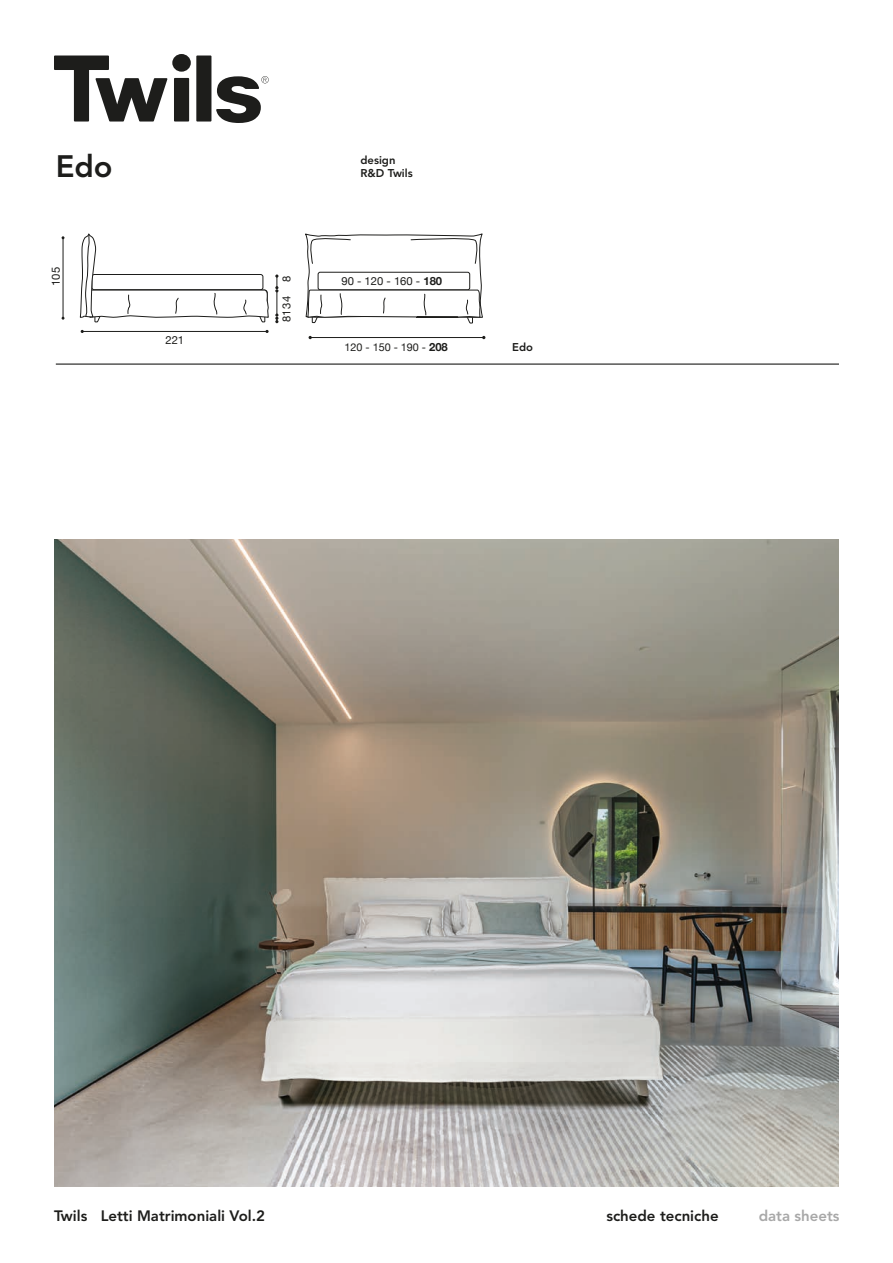
<style>
.page{position:relative;width:893px;height:1263px;background:#fff}
.page>*{position:absolute;margin:0;border:0;box-sizing:border-box;transform-origin:0 0}
.t1{font:800 30.75px "Avenir LT Std";color:#1d1d1b}
.t2{font:800 15px "Avenir LT Std";color:#1d1d1b}
.t3{font:800 15px "Avenir LT Std";color:#a8a8a8}
.t4{font:11.25px "Helvetica Neue";color:#1d1d1b}
.t5{font:800 11.25px "Avenir LT Std";color:#1d1d1b}
.t6{font:10.8px "Helvetica Neue";color:#1d1d1b}
.s1{font-weight:700}
.s2{font-weight:700;font-size:11.25px}
</style>
<div class="page">
<img style="left:54px;top:539px;width:785px;height:647px">
<svg style="left:275px;top:274px;width:3px;height:49px"></svg>
<hr style="left:63px;top:238px;width:1px;height:80px;background:#1d1d1b">
<hr style="left:82px;top:331px;width:185px;height:1px;background:#1d1d1b">
<svg style="left:79px;top:233px;width:190px;height:90px"></svg>
<hr style="left:310px;top:337px;width:174px;height:1px;background:#1d1d1b">
<svg style="left:305px;top:233px;width:178px;height:91px"></svg>
<svg style="left:54px;top:54px;width:215px;height:69px"></svg>
<hr style="left:56px;top:363px;width:783px;height:2px;background:#1d1d1b">
<h1 class="t1" style="left:56px;top:148px;width:58px">Edo</h1>
<p class="t4" style="left:48px;top:286px;width:20px;rotate:-90deg">105</p>
<p class="t4" style="left:165px;top:332px;width:20px">221</p>
<p class="t4" style="left:278px;top:282px;width:8px;rotate:-90deg">8</p>
<p class="t4" style="left:278px;top:322px;width:28px;rotate:-90deg">81 34</p>
<p class="t5" style="left:360px;top:153px;width:37px">design</p>
<p class="t5" style="left:360px;top:167px;width:54px">R&amp;D Twils</p>
<p class="t4" style="left:341px;top:273px;width:102px">90 - 120 - 160 - <span class="s1">180</span></p>
<p class="t6" style="left:344px;top:339px;width:105px">120 - 150 - 190 - <span class="s2">208</span></p>
<p class="t5" style="left:512px;top:340px;width:22px">Edo</p>
<p class="t2" style="left:54px;top:1206px;width:213px">Twils Letti Matrimoniali Vol.2</p>
<p class="t2" style="left:606px;top:1206px;width:114px">schede tecniche</p>
<p class="t3" style="left:759px;top:1206px;width:82px">data sheets</p>
</div>
